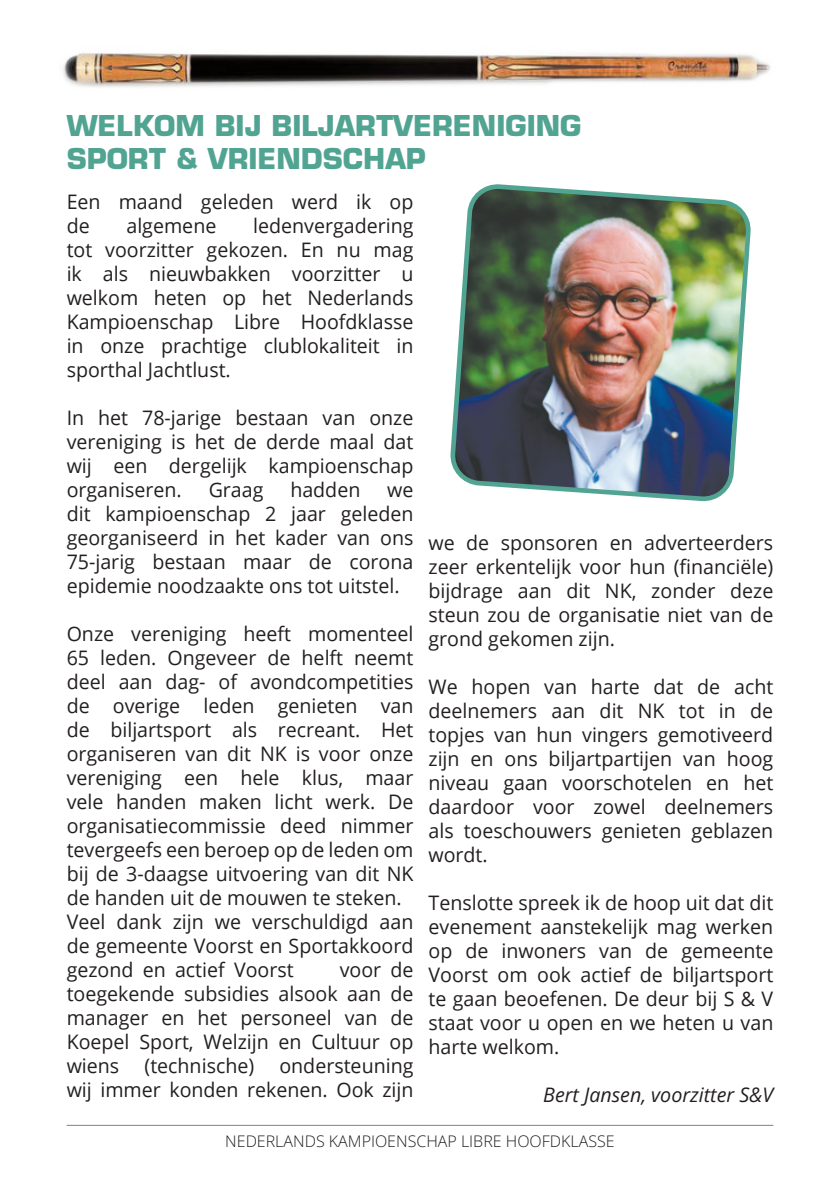
<style>
.page{position:relative;width:840px;height:1191px;background:#fff}
.page>*{position:absolute;margin:0;border:0;box-sizing:border-box;transform-origin:0 0}
.kop{font:700 28px "Eurostile";color:#52a492}
.PT{font:20px/24px "Open Sans";color:#231f20;text-align:justify}
.onderschrift{font:italic 20px "Open Sans";color:#231f20}
.t1{font:300 16px "Open Sans";color:#231f20}
</style>
<div class="page">
<hr style="left:67px;top:1124px;width:705px;height:1px;background:#808285">
<img style="left:63px;top:52px;width:708px;height:35px">
<img style="left:450px;top:184px;width:301px;height:318px">
<p class="kop" style="left:67px;top:108px;width:516px">WELKOM BIJ BILJARTVERENIGING</p>
<p class="kop" style="left:67px;top:142px;width:360px">SPORT &amp; VRIENDSCHAP</p>
<p class="PT" style="left:67px;top:189px;width:348px">Een maand geleden werd ik op de</p>
<p class="PT" style="left:67px;top:213px;width:348px;text-indent:186px">ledenvergadering tot voorzitter gekozen. En nu mag ik als nieuwbakken voorzitter u welkom heten op het Nederlands Kampioenschap Libre Hoofdklasse in onze prachtige clublokaliteit in sporthal Jachtlust.</p>
<p class="PT" style="left:67px;top:405px;width:348px">In het 78-jarige bestaan van onze vereniging is het de derde maal dat wij een dergelijk kampioenschap organiseren.</p>
<p class="PT" style="left:126px;top:213px;width:91px">algemene</p>
<p class="PT" style="left:208px;top:477px;width:56px">Graag</p>
<p class="PT" style="left:290px;top:477px;width:71px">hadden</p>
<p class="PT" style="left:67px;top:477px;width:348px;text-indent:320px">we dit kampioenschap 2 jaar geleden georganiseerd in het kader van ons 75-jarig bestaan maar de corona epidemie noodzaakte ons tot uitstel.</p>
<p class="PT" style="left:67px;top:621px;width:348px">Onze vereniging heeft momenteel 65 leden. Ongeveer de helft neemt deel aan dag- of avondcompetities de overige leden genieten van de biljartsport als recreant. Het organiseren van dit NK is voor onze vereniging een hele klus, maar vele handen maken licht werk. De organisatiecommissie deed nimmer tevergeefs een beroep op de leden om bij de 3-daagse uitvoering van dit NK de handen uit de mouwen te steken.</p>
<p class="PT" style="left:67px;top:909px;width:348px">Veel dank zijn we verschuldigd aan de gemeente Voorst en Sportakkoord gezond en actief Voorst</p>
<p class="PT" style="left:428px;top:530px;width:346px">we de sponsoren en adverteerders zeer erkentelijk voor hun (financiële) bijdrage aan dit NK, zonder deze steun zou de organisatie niet van de grond gekomen zijn.</p>
<p class="PT" style="left:428px;top:674px;width:346px">We hopen van harte dat de acht deelnemers aan dit NK tot in de topjes van hun vingers gemotiveerd zijn en ons biljartpartijen van hoog niveau gaan voorschotelen en het daardoor voor zowel deelnemers als toeschouwers genieten geblazen wordt.</p>
<p class="PT" style="left:428px;top:890px;width:346px">Tenslotte spreek ik de hoop uit dat dit evenement aanstekelijk mag werken op de inwoners van de gemeente Voorst om ook actief de biljartsport te gaan beoefenen. De deur bij S &amp; V staat voor u open en we heten u van harte welkom.</p>
<p class="onderschrift" style="left:543px;top:1080px;width:231px">Bert Jansen, voorzitter S&amp;V</p>
<p class="PT" style="left:67px;top:957px;width:348px;text-indent:273px">voor de toegekende subsidies alsook aan de manager en het personeel van de Koepel Sport, Welzijn en Cultuur op wiens</p>
<p class="PT" style="left:67px;top:1053px;width:348px;text-align:right">ondersteuning<br>wij immer konden rekenen. Ook zijn</p>
<p class="PT" style="left:144px;top:1053px;width:111px">(technische)</p>
<p class="t1" style="left:225px;top:1130px;width:390px">NEDERLANDS KAMPIOENSCHAP LIBRE HOOFDKLASSE</p>
</div>
